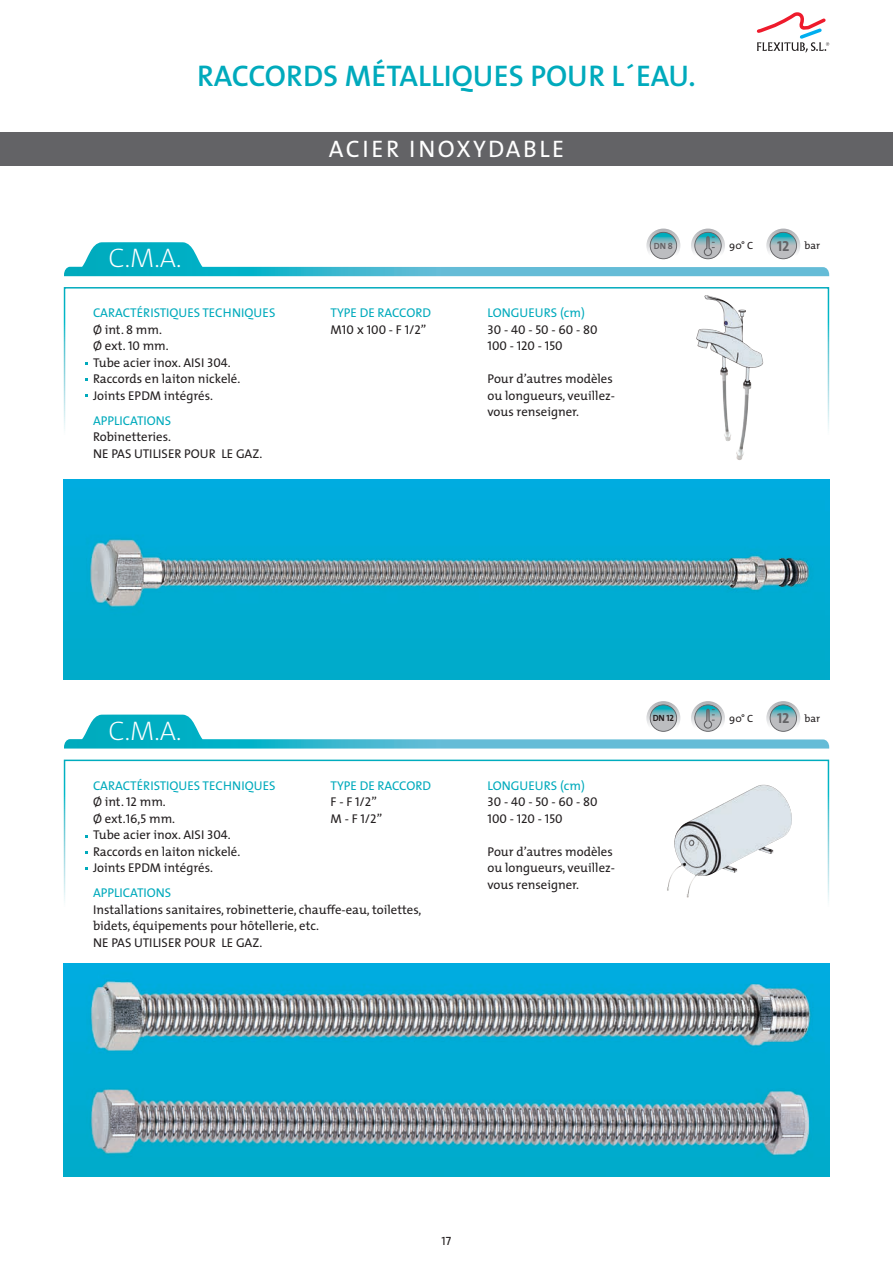
<style>
.page{position:relative;width:893px;height:1263px;background:#fff}
.page>*{position:absolute;margin:0;border:0;box-sizing:border-box;transform-origin:0 0}
.t1{font:30px "The Mix Semi Bold Caps";color:#00aabc}
.t2{font:27px "The Mix Extra Light Caps";color:#fff}
.t3{font:24px "The Mix";letter-spacing:.1em;color:#fff}
.t4{font:14.55px "The Mix Bold Caps";color:#636366}
.t5{font:12.75px/16.5px "The Mix";color:#231f20}
.t6{font:12.75px/16.5px "The Mix Caps";color:#231f20}
.t7{font:12.75px "The Mix";color:#00aabc}
.t8{font:12px "The Mix Caps";color:#231f20}
.t9{font:10.5px "The Mix";color:#231f20}
.t10{font:9px "The Mix Bold Caps";color:#231f20}
.t11{font:9px "The Mix Bold Caps";color:#636366}
.s1{color:#00aabc}
.s2{font-family:"The Mix Caps"}
</style>
<div class="page">
<svg style="left:756px;top:12px;width:73px;height:40px"></svg>
<svg style="left:63px;top:759px;width:767px;height:144px"></svg>
<svg style="left:63px;top:287px;width:767px;height:169px"></svg>
<div style="left:766px;top:229px;width:34px;height:34px;background:#b2b3b7;border-radius:17px"></div>
<svg style="left:766px;top:701px;width:34px;height:34px"></svg>
<div style="left:691px;top:229px;width:34px;height:34px;background:#b2b3b7;border-radius:17px"></div>
<svg style="left:691px;top:701px;width:34px;height:34px"></svg>
<img style="left:64px;top:479px;width:765px;height:200px">
<img style="left:64px;top:963px;width:765px;height:213px">
<div style="left:646px;top:229px;width:34px;height:34px;background:#b2b3b7;border-radius:17px"></div>
<svg style="left:646px;top:701px;width:34px;height:34px"></svg>
<svg style="left:64px;top:232px;width:765px;height:44px"></svg>
<svg style="left:64px;top:704px;width:765px;height:44px"></svg>
<div style="left:0;top:132px;width:893px;height:34px;background:#636366"></div>
<img style="left:696px;top:295px;width:29px;height:48px">
<img style="left:712px;top:785px;width:52px;height:24px">
<h1 class="t1" style="left:197px;top:51px;width:500px">RACCORDS MÉTALLIQUES POUR L´EAU.</h1>
<h2 class="t2" style="left:109px;top:236px;width:74px">C.M.A.</h2>
<p class="t5" style="left:93px;top:304px;width:184px"><span class="s1">CARACTÉRISTIQUES TECHNIQUES<br></span>Ø int. <span class="s2">8</span> mm.<br>Ø ext. <span class="s2">10</span> mm.<br>Tube acier inox. AISI <span class="s2">304</span>.<br>Raccords en laiton nickelé.<br>Joints EPDM intégrés.</p>
<p class="t7" style="left:93px;top:410px;width:80px">APPLICATIONS</p>
<p class="t5" style="left:93px;top:428px;width:171px">Robinetteries.<br>NE PAS UTILISER POUR LE GAZ.</p>
<h3 class="t3" style="left:329px;top:128px;width:237px">ACIER INOXYDABLE</h3>
<p class="t7" style="left:331px;top:302px;width:102px">TYPE DE RACCORD</p>
<p class="t6" style="left:331px;top:321px;width:97px">M10 x 100 - F 1/2”</p>
<p class="t7" style="left:488px;top:302px;width:99px">LONGUEURS (cm)</p>
<p class="t6" style="left:488px;top:321px;width:111px">30 - 40 - 50 - 60 - 80<br>100 - 120 - 150</p>
<p class="t5" style="left:488px;top:370px;width:129px">Pour d’autres modèles ou longueurs, veuillez&shy;vous renseigner.</p>
<p class="t4" style="left:777px;top:234px;width:14px">12</p>
<p class="t9" style="left:729px;top:237px;width:26px">90° C</p>
<p class="t11" style="left:654px;top:238px;width:20px">DN 8</p>
<p class="t9" style="left:805px;top:237px;width:17px">bar</p>
<h2 class="t2" style="left:109px;top:708px;width:74px">C.M.A.</h2>
<p class="t5" style="left:93px;top:777px;width:184px"><span class="s1">CARACTÉRISTIQUES TECHNIQUES<br></span>Ø int. <span class="s2">12</span> mm.<br>Ø ext.<span class="s2">16,5</span> mm.<br>Tube acier inox. AISI <span class="s2">304</span>.<br>Raccords en laiton nickelé.<br>Joints EPDM intégrés.</p>
<p class="t7" style="left:93px;top:882px;width:80px">APPLICATIONS</p>
<p class="t5" style="left:93px;top:901px;width:330px">Installations sanitaires, robinetterie, chauffe-eau, toilettes, bidets, équipements pour hôtellerie, etc.<br>NE PAS UTILISER POUR LE GAZ.</p>
<p class="t7" style="left:331px;top:775px;width:102px">TYPE DE RACCORD</p>
<p class="t6" style="left:331px;top:793px;width:53px">F - F 1/2”<br>M - F 1/2”</p>
<p class="t7" style="left:488px;top:775px;width:99px">LONGUEURS (cm)</p>
<p class="t6" style="left:488px;top:793px;width:111px">30 - 40 - 50 - 60 - 80<br>100 - 120 - 150</p>
<p class="t5" style="left:488px;top:843px;width:129px">Pour d’autres modèles ou longueurs, veuillez&shy;vous renseigner.</p>
<p class="t10" style="left:653px;top:711px;width:23px">DN 12</p>
<p class="t4" style="left:777px;top:706px;width:14px">12</p>
<p class="t9" style="left:729px;top:710px;width:26px">90° C</p>
<p class="t9" style="left:805px;top:710px;width:17px">bar</p>
<p class="t8" style="left:442px;top:1231px;width:11px">17</p>
</div>
